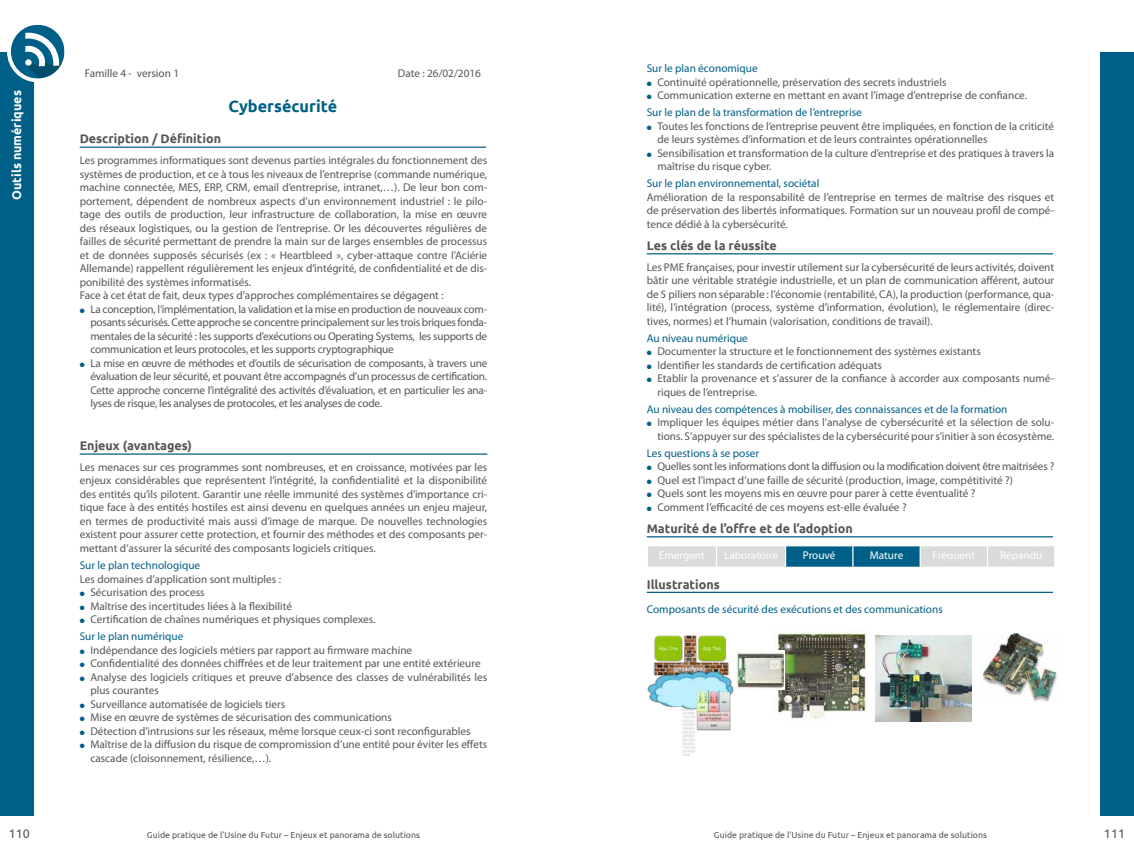
<style>
.page{position:relative;width:1134px;height:851px;background:#fff}
.page>*{position:absolute;margin:0;border:0;box-sizing:border-box;transform-origin:0 0}
.t1{font:700 16.25px "Ubuntu";color:#005f86}
.t2{font:700 12.5px "Ubuntu";color:#565655}
.t3{font:700 12.5px "Ubuntu";color:#fff}
.t4{font:12.5px "Ubuntu";color:#565655}
.t5{font:11.25px/13.5px "Myriad Pro";color:#565655}
.t6{font:11.25px "Myriad Pro";color:#005f86}
.t7{font:11.25px "Myriad Pro";letter-spacing:-.02em;color:#565655}
.t8{font:11.25px "Myriad Pro";color:#fff}
.t9{font:8.75px "Ubuntu";color:#565655}
.s1{color:#005f86}
</style>
<div class="page">
<div style="left:0;top:52px;width:34px;height:763px;background:#005f86"></div>
<div style="left:7px;top:21px;width:61px;height:61px;background:#fff;border-radius:50%"></div>
<svg style="left:11px;top:25px;width:54px;height:53px"></svg>
<div style="left:1100px;top:52px;width:34px;height:763px;background:#005f86"></div>
<hr style="left:80px;top:146px;width:406px;height:2px;background:#005f86">
<hr style="left:80px;top:453px;width:407px;height:1px;background:#005f86">
<hr style="left:647px;top:253px;width:406px;height:1px;background:#005f86">
<hr style="left:647px;top:536px;width:406px;height:1px;background:#005f86">
<hr style="left:647px;top:591px;width:406px;height:2px;background:#005f86">
<svg style="left:648px;top:545px;width:407px;height:21px;background:#9ab7c3"></svg>
<img style="left:647px;top:635px;width:87px;height:121px">
<img style="left:875px;top:635px;width:96px;height:85px">
<img style="left:983px;top:633px;width:75px;height:69px">
<img style="left:776px;top:627px;width:91px;height:92px">
<svg style="left:783px;top:650px;width:2px;height:39px"></svg>
<img style="left:737px;top:650px;width:46px;height:39px">
<p class="t3" style="left:9px;top:200px;width:111px;rotate:-90deg">Outils numériques</p>
<p class="t5" style="left:85px;top:67px;width:96px">Famille 4 - version 1</p>
<p class="t5" style="left:398px;top:67px;width:85px">Date : 26/02/2016</p>
<h1 class="t1" style="left:229px;top:96px;width:110px">Cybersécurité</h1>
<p class="t2" style="left:80px;top:131px;width:143px">Description / Définition</p>
<p class="t5" style="left:80px;top:153px;width:409px">Les programmes informatiques sont devenus parties intégrales du fonctionnement des systèmes de production, et ce à tous les niveaux de l’entreprise (commande numérique, machine connectée, MES, ERP, CRM, email d’entreprise, intranet,…). De leur bon com&shy;portement, dépendent de nombreux aspects d’un environnement industriel : le pilo&shy;tage des outils de production, leur infrastructure de collaboration, la mise en œuvre des réseaux logistiques, ou la gestion de l’entreprise. Or les découvertes régulières de failles de sécurité permettant de prendre la main sur de larges ensembles de processus et de données supposés sécurisés (ex : « Heartbleed », cyber-attaque contre l’Aciérie Allemande) rappellent régulièrement les enjeux d’intégrité, de confidentialité et de dis&shy;ponibilité des systèmes informatisés.<br>Face à cet état de fait, deux types d’approches complémentaires se dégagent :</p>
<p class="t5" style="left:90px;top:302px;width:398px;text-align:justify;text-indent:-11px"><span class="s1">●</span> La conception, l’implémentation, la validation et la mise en production de nouveaux com&shy;posants sécurisés. Cette approche se concentre principalement sur les trois briques fonda&shy;mentales de la sécurité : les supports d’exécutions ou Operating Systems, les supports de communication et leurs protocoles, et les supports cryptographique</p>
<p class="t5" style="left:90px;top:356px;width:398px;text-align:justify;text-indent:-11px"><span class="s1">●</span> La mise en œuvre de méthodes et d’outils de sécurisation de composants, à travers une évaluation de leur sécurité, et pouvant être accompagnés d’un processus de certification.<br>Cette approche concerne l’intégralité des activités d’évaluation, et en particulier les ana&shy;lyses de risque, les analyses de protocoles, et les analyses de code.</p>
<p class="t2" style="left:80px;top:438px;width:114px">Enjeux (avantages)</p>
<p class="t5" style="left:80px;top:460px;width:409px;text-align:justify">Les menaces sur ces programmes sont nombreuses, et en croissance, motivées par les enjeux considérables que représentent l’intégrité, la confidentialité et la disponibilité des entités qu’ils pilotent. Garantir une réelle immunité des systèmes d’importance cri&shy;tique face à des entités hostiles est ainsi devenu en quelques années un enjeu majeur, en termes de productivité mais aussi d’image de marque. De nouvelles technologies existent pour assurer cette protection, et fournir des méthodes et des composants per&shy;mettant d’assurer la sécurité des composants logiciels critiques.</p>
<p class="t6" style="left:80px;top:558px;width:122px">Sur le plan technologique</p>
<p class="t5" style="left:80px;top:571px;width:203px">Les domaines d’application sont multiples :</p>
<p class="t5" style="left:80px;top:585px;width:126px"><span class="s1">●</span> Sécurisation des process</p>
<p class="t5" style="left:80px;top:598px;width:214px"><span class="s1">●</span> Maîtrise des incertitudes liées à la flexibilité</p>
<p class="t5" style="left:80px;top:610px;width:297px;line-height:17px"><span class="s1">●</span> Certification de chaînes numériques et physiques complexes.<br><span class="s1">Sur le plan numérique</span></p>
<p class="t5" style="left:80px;top:642px;width:334px"><span class="s1">●</span> Indépendance des logiciels métiers par rapport au firmware machine</p>
<p class="t5" style="left:80px;top:656px;width:402px"><span class="s1">●</span> Confidentialité des données chiffrées et de leur traitement par une entité extérieure</p>
<p class="t5" style="left:90px;top:669px;width:398px;text-indent:-11px"><span class="s1">●</span> Analyse des logiciels critiques et preuve d’absence des classes de vulnérabilités les plus courantes</p>
<p class="t5" style="left:80px;top:696px;width:207px"><span class="s1">●</span> Surveillance automatisée de logiciels tiers</p>
<p class="t5" style="left:80px;top:710px;width:314px"><span class="s1">●</span> Mise en œuvre de systèmes de sécurisation des communications</p>
<p class="t5" style="left:80px;top:723px;width:392px"><span class="s1">●</span> Détection d’intrusions sur les réseaux, même lorsque ceux-ci sont reconfigurables</p>
<p class="t5" style="left:90px;top:737px;width:398px;text-indent:-11px"><span class="s1">●</span> Maîtrise de la diffusion du risque de compromission d’une entité pour éviter les effets cascade (cloisonnement, résilience,…).</p>
<p class="t6" style="left:647px;top:62px;width:112px">Sur le plan économique</p>
<p class="t5" style="left:647px;top:75px;width:301px"><span class="s1">●</span> Continuité opérationnelle, préservation des secrets industriels</p>
<p class="t5" style="left:647px;top:87px;width:382px;line-height:17px"><span class="s1">●</span> Communication externe en mettant en avant l’image d’entreprise de confiance.<br><span class="s1">Sur le plan de la transformation de l’entreprise</span></p>
<p class="t5" style="left:657px;top:119px;width:398px;text-indent:-11px"><span class="s1">●</span> Toutes les fonctions de l’entreprise peuvent être impliquées, en fonction de la criticité de leurs systèmes d’information et de leurs contraintes opérationnelles</p>
<p class="t5" style="left:657px;top:146px;width:398px;text-indent:-11px"><span class="s1">●</span> Sensibilisation et transformation de la culture d’entreprise et des pratiques à travers la maîtrise du risque cyber.</p>
<p class="t6" style="left:647px;top:177px;width:174px">Sur le plan environnemental, sociétal</p>
<p class="t5" style="left:647px;top:190px;width:409px;text-align:justify">Amélioration de la responsabilité de l’entreprise en termes de maîtrise des risques et de préservation des libertés informatiques. Formation sur un nouveau profil de compé&shy;tence dédié à la cybersécurité.</p>
<p class="t2" style="left:647px;top:238px;width:132px">Les clés de la réussite</p>
<p class="t5" style="left:647px;top:260px;width:409px;text-align:justify">Les PME françaises, pour investir utilement sur la cybersécurité de leurs activités, doivent bâtir une véritable stratégie industrielle, et un plan de communication afférent, autour de 5 piliers non séparable : l’économie (rentabilité, CA), la production (performance, qua&shy;lité), l’intégration (process, système d’information, évolution), le réglementaire (direc&shy;tives, normes) et l’humain (valorisation, conditions de travail).</p>
<p class="t6" style="left:647px;top:331px;width:103px">Au niveau numérique</p>
<p class="t5" style="left:647px;top:344px;width:336px"><span class="s1">●</span> Documenter la structure et le fonctionnement des systèmes existants</p>
<p class="t5" style="left:647px;top:358px;width:237px"><span class="s1">●</span> Identifier les standards de certification adéquats</p>
<p class="t5" style="left:657px;top:371px;width:398px;text-indent:-11px"><span class="s1">●</span> Etablir la provenance et s’assurer de la confiance à accorder aux composants numé&shy;riques de l’entreprise.</p>
<p class="t6" style="left:647px;top:402px;width:362px">Au niveau des compétences à mobiliser, des connaissances et de la formation</p>
<p class="t5" style="left:647px;top:415px;width:409px;text-align:right"><span class="s1">●</span> Impliquer les équipes métier dans l’analyse de cybersécurité et la sélection de solu&shy;tions. S’appuyer sur des spécialistes de la cybersécurité pour s’initier à son écosystème.</p>
<p class="t6" style="left:647px;top:446px;width:114px">Les questions à se poser</p>
<p class="t7" style="left:647px;top:459px;width:409px"><span class="s1">●</span> Quelles sont les informations dont la diffusion ou la modification doivent être maitrisées ?</p>
<p class="t5" style="left:647px;top:473px;width:368px"><span class="s1">●</span> Quel est l’impact d’une faille de sécurité (production, image, compétitivité ?)</p>
<p class="t5" style="left:647px;top:486px;width:330px"><span class="s1">●</span> Quels sont les moyens mis en œuvre pour parer à cette éventualité ?</p>
<p class="t5" style="left:647px;top:500px;width:261px"><span class="s1">●</span> Comment l’efficacité de ces moyens est-elle évaluée ?</p>
<p class="t2" style="left:647px;top:521px;width:207px">Maturité de l’offre et de l’adoption</p>
<p class="t8" style="left:659px;top:548px;width:47px">Emergent</p>
<p class="t8" style="left:724px;top:548px;width:55px">Laboratoire</p>
<p class="t8" style="left:803px;top:548px;width:34px">Prouvé</p>
<p class="t8" style="left:870px;top:548px;width:35px">Mature</p>
<p class="t8" style="left:933px;top:548px;width:44px">Fréquent</p>
<p class="t8" style="left:1000px;top:548px;width:44px">Répandu</p>
<p class="t2" style="left:647px;top:576px;width:75px">Illustrations</p>
<p class="t6" style="left:647px;top:602px;width:298px">Composants de sécurité des exécutions et des communications</p>
<p class="t4" style="left:9px;top:825px;width:23px">110</p>
<p class="t9" style="left:147px;top:829px;width:275px">Guide pratique de l’Usine du Futur – Enjeux et panorama de solutions</p>
<p class="t9" style="left:714px;top:829px;width:275px">Guide pratique de l’Usine du Futur – Enjeux et panorama de solutions</p>
<p class="t4" style="left:1104px;top:825px;width:23px">111</p>
</div>
